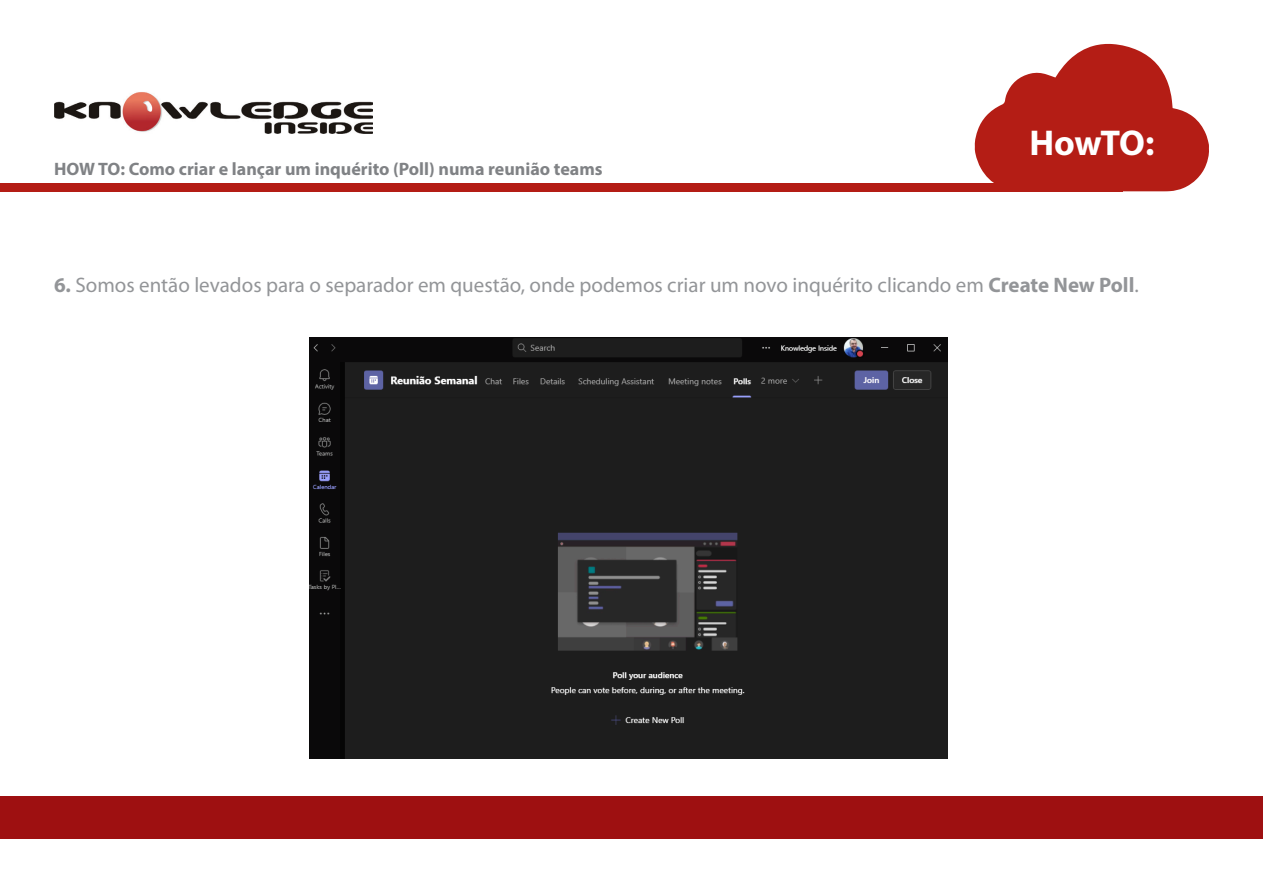
<style>
.page{position:relative;width:1263px;height:893px;background:#fff}
.page>*{position:absolute;margin:0;border:0;box-sizing:border-box;transform-origin:0 0}
.t1{font:700 36px "Myriad Pro";letter-spacing:-.02em;color:#fff}
.t2{font:21px "Myriad Pro";color:#939598}
.t3{font:700 18px "Myriad Pro";color:#808285}
.s1{font-weight:700}
</style>
<div class="page">
<div style="left:0;top:796px;width:1263px;height:43px;background:#9e1011"></div>
<div style="left:0;top:183px;width:1123px;height:8px;background:#b41d15"></div>
<svg style="left:975px;top:44px;width:234px;height:147px"></svg>
<img style="left:54px;top:92px;width:319px;height:42px">
<img style="left:310px;top:337px;width:638px;height:422px">
<p class="t3" style="left:54px;top:157px;width:550px">HOW TO: Como criar e lançar um inquérito (Poll) numa reunião teams</p>
<h1 class="t1" style="left:1029px;top:119px;width:126px">HowTO:</h1>
<p class="t2" style="left:54px;top:272px;width:1086px"><span class="s1">6.</span> Somos então levados para o separador em questão, onde podemos criar um novo inquérito clicando em <span class="s1">Create New Poll</span>.</p>
</div>
